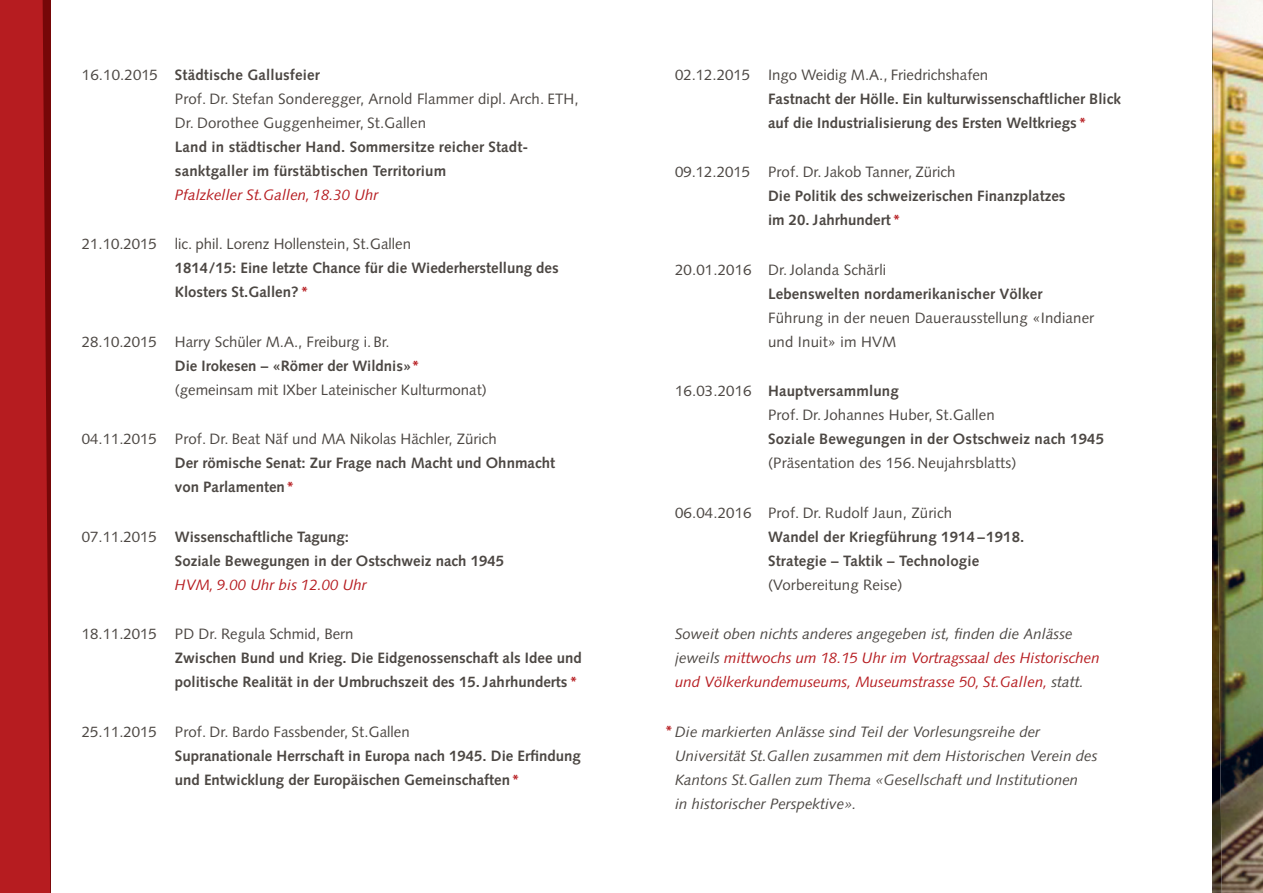
<style>
.page{position:relative;width:1263px;height:893px;background:#fff}
.page>*{position:absolute;margin:0;border:0;box-sizing:border-box;transform-origin:0 0}
.t1{font:700 15px/24px "Syntax LT Std";color:#4c4743}
.t2{font:15px/24px "Syntax LT Std";letter-spacing:.01em;color:#4c4743}
.t3{font:italic 15px/24px "Syntax LT Std";color:#b61c20}
.t4{font:italic 15px/24px "Syntax LT Std";color:#4c4743}
.s1{font-weight:700}
.s2{color:#b61c20}
.s3{font-weight:700;color:#b61c20}
.s4{font-weight:400}
.s5{color:#4c4743}
.s6{font-weight:700;font-style:normal;color:#b61c20}
</style>
<div class="page">
<div style="left:0;top:0;width:51px;height:893px;background:#b61c20"></div>
<svg style="left:43px;top:0;width:8px;height:893px"></svg>
<img style="left:1222px;top:0;width:41px;height:893px">
<img style="left:1212px;top:0;width:10px;height:893px">
<p class="t2" style="left:175px;top:62px;width:405px;text-indent:-93px">16.10.2015 <span class="s1">Städtische Gallusfeier<br></span>Prof. Dr. Stefan Sonderegger, Arnold Flammer dipl. Arch. ETH,<br>Dr. Dorothee Guggenheimer, St. Gallen</p>
<p class="t1" style="left:175px;top:134px;width:355px">Land in städtischer Hand. Sommersitze reicher Stadt&shy;sanktgaller im fürstäbtischen Territorium</p>
<p class="t3" style="left:175px;top:182px;width:205px">Pfalzkeller St.Gallen, 18.30 Uhr</p>
<p class="t2" style="left:82px;top:232px;width:331px">21.10.2015 lic. phil. Lorenz Hollenstein, St. Gallen</p>
<p class="t1" style="left:175px;top:256px;width:385px">1814/15: Eine letzte Chance für die Wiederherstellung des<br>Klosters St. Gallen? <span class="s2">*</span></p>
<p class="t2" style="left:175px;top:329px;width:313px;text-indent:-93px">28.10.2015 Harry Schüler M.A., Freiburg i. Br.<br><span class="s1">Die Irokesen – «Römer der Wildnis»</span><span class="s3">* </span>(gemeinsam mit IXber Lateinischer Kulturmonat)</p>
<p class="t2" style="left:82px;top:427px;width:416px">04.11.2015 Prof. Dr. Beat Näf und MA Nikolas Hächler, Zürich</p>
<p class="t1" style="left:175px;top:451px;width:382px">Der römische Senat: Zur Frage nach Macht und Ohnmacht von Parlamenten <span class="s2">*</span></p>
<p class="t1" style="left:175px;top:524px;width:331px;text-indent:-93px"><span class="s4">07.11.2015</span> Wissenschaftliche Tagung:<br>Soziale Bewegungen in der Ostschweiz nach 1945</p>
<p class="t3" style="left:175px;top:572px;width:193px">HVM, 9.00 Uhr bis 12.00 Uhr</p>
<p class="t2" style="left:82px;top:622px;width:273px">18.11.2015 PD Dr. Regula Schmid, Bern</p>
<p class="t1" style="left:175px;top:646px;width:408px">Zwischen Bund und Krieg. Die Eidgenossenschaft als Idee und politische Realität in der Umbruchszeit des 15. Jahrhunderts <span class="s2">*</span></p>
<p class="t2" style="left:82px;top:719px;width:329px">25.11.2015 Prof. Dr. Bardo Fassbender, St. Gallen</p>
<p class="t1" style="left:175px;top:743px;width:407px">Supranationale Herrschaft in Europa nach 1945. Die Erfindung und Entwicklung der Europäischen Gemeinschaften <span class="s2">*</span></p>
<p class="t2" style="left:675px;top:62px;width:315px">02.12.2015 Ingo Weidig M.A., Friedrichshafen</p>
<p class="t1" style="left:768px;top:86px;width:354px">Fastnacht der Hölle. Ein kulturwissenschaftlicher Blick auf die Industrialisierung des Ersten Weltkriegs <span class="s2">*</span></p>
<p class="t2" style="left:675px;top:160px;width:282px">09.12.2015 Prof. Dr. Jakob Tanner, Zürich</p>
<p class="t1" style="left:768px;top:184px;width:299px">Die Politik des schweizerischen Finanzplatzes im 20. Jahrhundert <span class="s2">*</span></p>
<p class="t2" style="left:675px;top:257px;width:213px">20.01.2016 Dr. Jolanda Schärli</p>
<p class="t1" style="left:768px;top:281px;width:276px">Lebenswelten nordamerikanischer Völker</p>
<p class="t2" style="left:768px;top:305px;width:328px">Führung in der neuen Dauerausstellung «Indianer und Inuit» im HVM</p>
<p class="t2" style="left:768px;top:379px;width:228px;text-indent:-93px">16.03.2016 <span class="s1">Hauptversammlung<br></span>Prof. Dr. Johannes Huber, St. Gallen</p>
<p class="t1" style="left:768px;top:427px;width:337px">Soziale Bewegungen in der Ostschweiz nach 1945</p>
<p class="t2" style="left:768px;top:451px;width:250px">(Präsentation des 156. Neujahrsblatts)</p>
<p class="t2" style="left:675px;top:500px;width:279px">06.04.2016 Prof. Dr. Rudolf Jaun, Zürich</p>
<p class="t1" style="left:768px;top:524px;width:258px">Wandel der Kriegführung 1914 – 1918.<br>Strategie – Taktik – Technologie</p>
<p class="t2" style="left:768px;top:572px;width:136px">(Vorbereitung Reise)</p>
<p class="t3" style="left:675px;top:622px;width:426px"><span class="s5">Soweit oben nichts anderes angegeben ist, finden die Anlässe jeweils</span> mittwochs um 18.15 Uhr im Vortragssaal des Historischen und Völkerkundemuseums, Museumstrasse 50, St.Gallen, <span class="s5">statt.</span></p>
<p class="t4" style="left:675px;top:719px;width:424px;text-indent:-10px"><span class="s6">*</span>Die markierten Anlässe sind Teil der Vorlesungsreihe der Universität St.Gallen zusammen mit dem Historischen Verein des Kantons St.Gallen zum Thema «Gesellschaft und Institutionen<br>in historischer Perspektive».</p>
</div>
